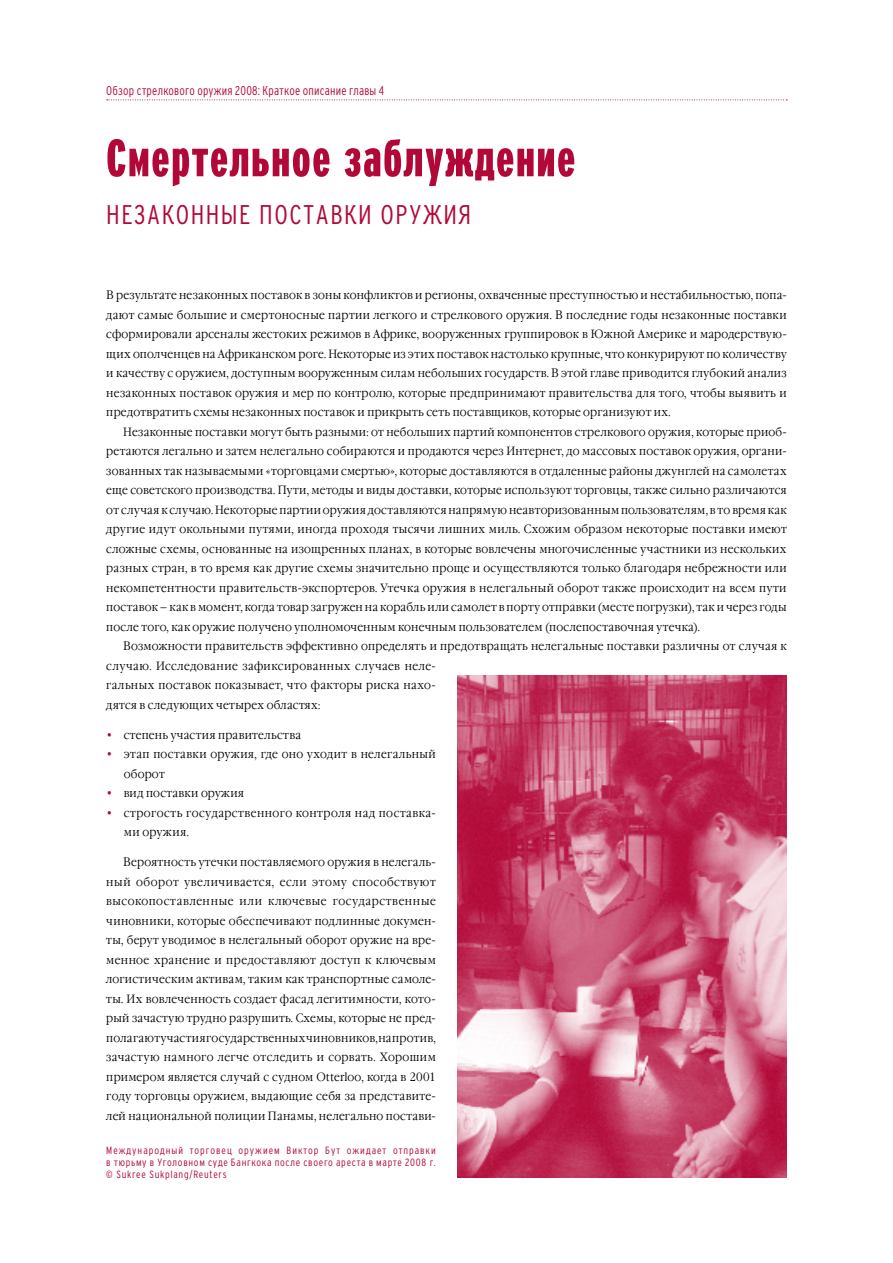
<style>
.page{position:relative;width:893px;height:1263px;background:#fff}
.page>*{position:absolute;margin:0;border:0;box-sizing:border-box;transform-origin:0 0}
.t1{font:52.5px "Inter Font Extra cond";letter-spacing:.035em;color:#b20838}
.t2{font:ultra-condensed 27px "Inter Font";letter-spacing:.055em;color:#b20838}
.t3{font:ultra-condensed 12.75px "Inter Font";letter-spacing:.015em;color:#b20838;scale:.95 1}
.t4{font:300 12px/19.5px "Garamond C";letter-spacing:.035em;color:#000;text-align:justify;scale:.9 1}
.t5{font:ultra-condensed 10.5px/12px "Inter Font";letter-spacing:.07em;color:#b20838;text-align:justify}
.s1{color:#b20838}
</style>
<div class="page">
<svg style="left:107px;top:99px;width:680px;height:1px"></svg>
<img style="left:457px;top:675px;width:330px;height:503px">
<p class="t3" style="left:106px;top:84px;width:294px">Обзор стрелкового оружия 2008: Краткое описание главы 4</p>
<h1 class="t1" style="left:106px;top:129px;width:470px">Смертельное заблуждение</h1>
<h2 class="t2" style="left:106px;top:200px;width:70px">Незаконн</h2>
<h2 class="t2" style="left:221px;top:200px;width:252px">ые поставки оружия</h2>
<p class="t4" style="left:106px;top:286px;width:757px">В результате незаконных поставок в зоны конфликтов и регионы, охваченные преступностью и нестабильностью, попа&shy;дают самые большие и смертоносные партии легкого и стрелкового оружия. В последние годы незаконные поставки сформировали арсеналы жестоких режимов в Африке, вооруженных группировок в Южной Америке и мародерствую&shy;щих ополченцев на Африканском роге. Некоторые из этих поставок настолько крупные, что конкурируют по количеству и качеству с оружием, доступным вооруженным силам небольших государств. В этой главе приводится глубокий анализ незаконных поставок оружия и мер по контролю, которые предпринимают правительства для того, чтобы выявить и предотвратить схемы незаконных поставок и прикрыть сеть поставщиков, которые организуют их.</p>
<p class="t4" style="left:106px;top:422px;width:757px;text-indent:17px">Незаконные поставки могут быть разными: от небольших партий компонентов стрелкового оружия, которые приоб&shy;ретаются легально и затем нелегально собираются и продаются через Интернет, до массовых поставок оружия, органи&shy;зованных так называемыми «торговцами смертью», которые доставляются в отдаленные районы джунглей на самолетах еще советского производства. Пути, методы и виды доставки, которые используют торговцы, также сильно различаются от случая к случаю. Некоторые партии оружия доставляются напрямую неавторизованным пользователям, в то время как другие идут окольными путями, иногда проходя тысячи лишних миль. Схожим образом некоторые поставки имеют сложные схемы, основанные на изощренных планах, в которые вовлечены многочисленные участники из нескольких разных стран, в то время как другие схемы значительно проще и осуществляются только благодаря небрежности или некомпетентности правительств-экспортеров. Утечка оружия в нелегальный оборот также происходит на всем пути поставок – как в момент, когда товар загружен на корабль или самолет в порту отправки (месте погрузки), так и через годы после того, как оружие получено уполномоченным конечным пользователем (послепоставочная утечка).</p>
<p class="t4" style="left:106px;top:637px;width:757px;text-align:left;text-indent:17px">Возможности правительств эффективно определять и предотвращать нелегальные поставки различны от случая к случаю. Исследование зафиксированных случаев неле-<br>гальных поставок показывает, что факторы риска нахо-<br>дятся в следующих четырех областях:</p>
<p class="t4" style="left:106px;top:725px;width:218px"><span class="s1">•</span> степень участия правительства</p>
<p class="t4" style="left:124px;top:745px;width:348px;text-indent:-17px"><span class="s1">•</span> этап поставки оружия, где оно уходит в нелегальный оборот</p>
<p class="t4" style="left:106px;top:784px;width:155px"><span class="s1">•</span> вид поставки оружия</p>
<p class="t4" style="left:124px;top:803px;width:348px;text-indent:-17px"><span class="s1">•</span> строгость государственного контроля над поставка&shy;ми оружия.</p>
<p class="t4" style="left:106px;top:853px;width:368px;text-indent:17px">Вероятность утечки поставляемого оружия в нелегаль&shy;ный оборот увеличивается, если этому способствуют высокопоставленные или ключевые государственные чиновники, которые обеспечивают подлинные докумен&shy;ты, берут уводимое в нелегальный оборот оружие на вре&shy;менное хранение и предоставляют доступ к ключевым логистическим активам, таким как транспортные самоле&shy;ты. Их вовлеченность создает фасад легитимности, кото&shy;рый зачастую трудно разрушить. Схемы, которые не пред&shy;полагают участия государственных чиновников, напротив, зачастую намного легче отследить и сорвать. Хорошим примером является случай с судном Otterloo, когда в 2001 году торговцы оружием, выдающие себя за представите&shy;лей национальной полиции Панамы, нелегально постави-</p>
<p class="t5" style="left:106px;top:1144px;width:331px">Международный торговец оружием Виктор Бут ожидает отправки в тюрьму в Уголовном суде Бангкока после своего ареста в марте 2008 г. © Sukree Sukplang/Reuters</p>
</div>
